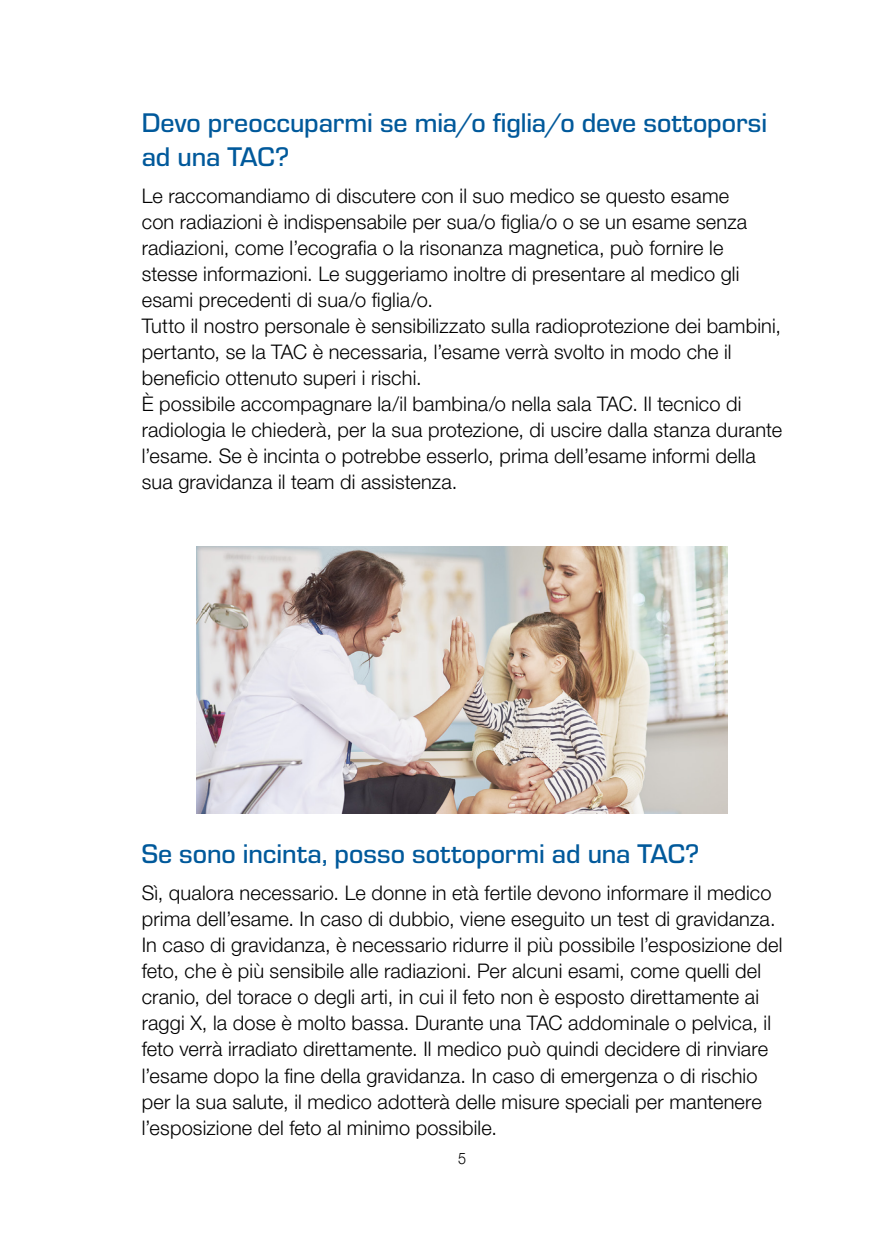
<style>
.page{position:relative;width:896px;height:1248px;background:#fff}
.page>*{position:absolute;margin:0;border:0;box-sizing:border-box;transform-origin:0 0}
.t1{font:500 28px/33.6px "Eurostile";color:#00599b}
.t2{font:300 20px/26px "Helvetica Neue LT Pro";letter-spacing:.01em;color:#000}
.t3{font:300 16px "Helvetica Neue LT Pro";color:#000;scale:.9 1}
</style>
<div class="page">
<img style="left:196px;top:546px;width:532px;height:267px">
<p class="t1" style="left:142px;top:105px;width:627px">Devo preoccuparmi se mia/o figlia/o deve sottoporsi ad una TAC?</p>
<p class="t2" style="left:142px;top:182px;width:642px">Le raccomandiamo di discutere con il suo medico se questo esame<br>con radiazioni è indispensabile per sua/o figlia/o o se un esame senza radiazioni, come l’ecografia o la risonanza magnetica, può fornire le stesse informazioni. Le suggeriamo inoltre di presentare al medico gli esami precedenti di sua/o figlia/o.<br>Tutto il nostro personale è sensibilizzato sulla radioprotezione dei bambini, pertanto, se la TAC è necessaria, l’esame verrà svolto in modo che il beneficio ottenuto superi i rischi.<br>È possibile accompagnare la/il bambina/o nella sala TAC. Il tecnico di radiologia le chiederà, per la sua protezione, di uscire dalla stanza durante l’esame. Se è incinta o potrebbe esserlo, prima dell’esame informi della sua gravidanza il team di assistenza.</p>
<p class="t1" style="left:142px;top:835px;width:559px">Se sono incinta, posso sottopormi ad una TAC?</p>
<p class="t2" style="left:142px;top:879px;width:642px">Sì, qualora necessario. Le donne in età fertile devono informare il medico prima dell’esame. In caso di dubbio, viene eseguito un test di gravidanza.<br>In caso di gravidanza, è necessario ridurre il più possibile l’esposizione del feto, che è più sensibile alle radiazioni. Per alcuni esami, come quelli del cranio, del torace o degli arti, in cui il feto non è esposto direttamente ai raggi X, la dose è molto bassa. Durante una TAC addominale o pelvica, il feto verrà irradiato direttamente. Il medico può quindi decidere di rinviare l’esame dopo la fine della gravidanza. In caso di emergenza o di rischio per la sua salute, il medico adotterà delle misure speciali per mantenere l’esposizione del feto al minimo possibile.</p>
<p class="t3" style="left:458px;top:1148px;width:10px">5</p>
</div>
